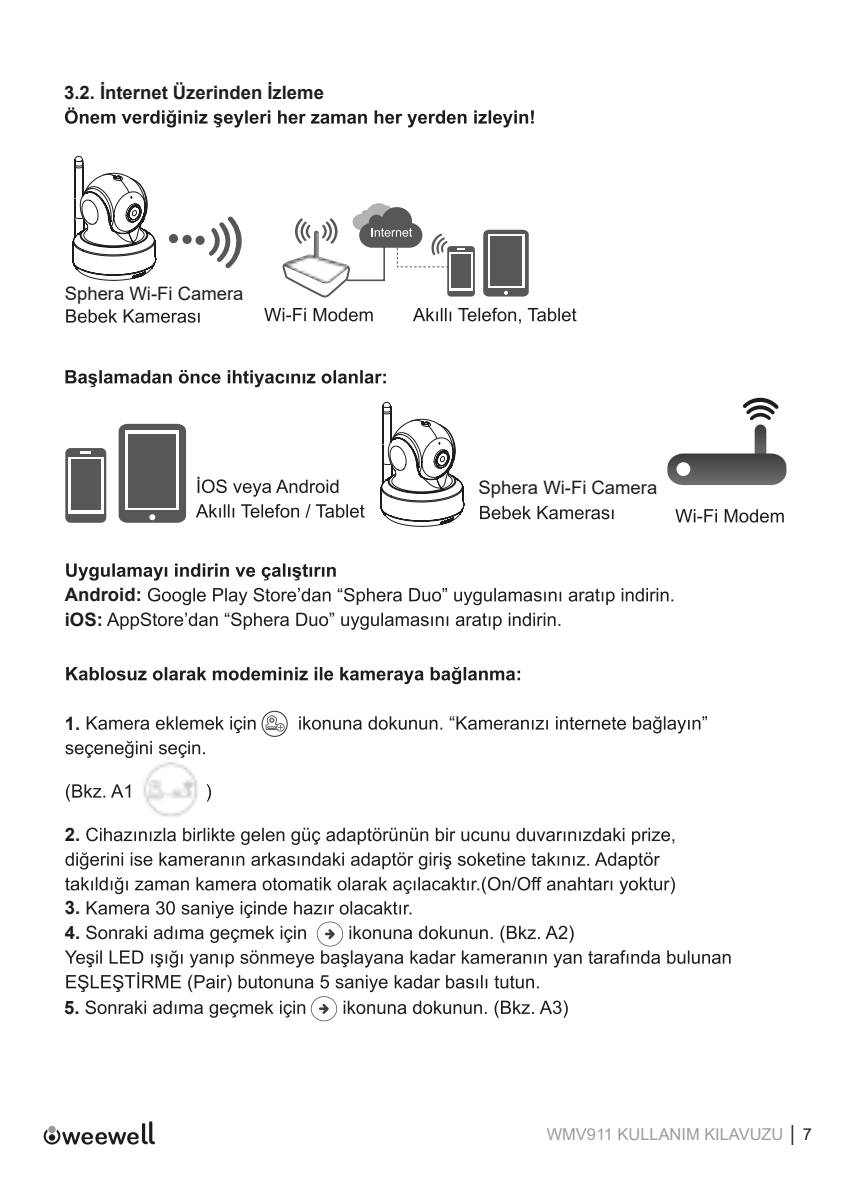
<style>
.page{position:relative;width:844px;height:1191px;background:#fff}
.page>*{position:absolute;margin:0;border:0;box-sizing:border-box;transform-origin:0 0}
.t1{font:700 18.55px/24.5px "Arial";color:#1d1d1b}
.t2{font:18.55px "Arial";color:#1d1d1b}
.t3{font:16.45px "Arial";color:#9d9d9c}
.s1{color:#1d1d1b}
</style>
<div class="page">
<svg style="left:44px;top:1121px;width:111px;height:23px"></svg>
<div style="left:48px;top:1125px;width:8px;height:8px;background:#9a9695;border-radius:50%"></div>
<svg style="left:66px;top:667px;width:454px;height:17px"></svg>
<svg style="left:66px;top:784px;width:145px;height:17px"></svg>
<svg style="left:86px;top:827px;width:588px;height:18px"></svg>
<svg style="left:65px;top:852px;width:594px;height:17px"></svg>
<svg style="left:65px;top:877px;width:609px;height:17px"></svg>
<svg style="left:65px;top:710px;width:641px;height:48px"></svg>
<img style="left:139px;top:762px;width:60px;height:55px">
<svg style="left:65px;top:107px;width:468px;height:20px"></svg>
<svg style="left:65px;top:370px;width:321px;height:17px"></svg>
<svg style="left:66px;top:563px;width:269px;height:17px"></svg>
<svg style="left:148px;top:588px;width:525px;height:17px"></svg>
<svg style="left:107px;top:612px;width:453px;height:18px"></svg>
<div style="left:182px;top:235px;width:10px;height:9px;background:#575756;border-radius:50%"></div>
<div style="left:195px;top:235px;width:10px;height:10px;background:#575756;border-radius:50%"></div>
<div style="left:169px;top:234px;width:9px;height:9px;background:#575756;border-radius:50%"></div>
<svg style="left:209px;top:216px;width:33px;height:53px"></svg>
<svg style="left:72px;top:155px;width:84px;height:126px"></svg>
<svg style="left:282px;top:203px;width:166px;height:95px"></svg>
<img style="left:284px;top:231px;width:64px;height:52px">
<div style="left:483px;top:230px;width:45px;height:66px;background:#575756;border-radius:5px"></div>
<div style="left:488px;top:234px;width:36px;height:54px;background:linear-gradient(to right,#fff,#fff)"></div>
<div style="left:490px;top:236px;width:31px;height:50px;background:#575756"></div>
<svg style="left:504px;top:291px;width:4px;height:4px"></svg>
<div style="left:447px;top:246px;width:28px;height:50px;background:#575756;border-radius:4px"></div>
<div style="left:449px;top:252px;width:24px;height:38px;background:#fff"></div>
<div style="left:451px;top:254px;width:20px;height:34px;background:#575756"></div>
<svg style="left:457px;top:248px;width:7px;height:2px"></svg>
<svg style="left:66px;top:309px;width:134px;height:14px"></svg>
<svg style="left:264px;top:308px;width:108px;height:13px"></svg>
<svg style="left:413px;top:308px;width:163px;height:16px"></svg>
<svg style="left:480px;top:506px;width:133px;height:13px"></svg>
<svg style="left:197px;top:477px;width:141px;height:20px"></svg>
<svg style="left:196px;top:504px;width:168px;height:14px"></svg>
<svg style="left:380px;top:401px;width:84px;height:126px"></svg>
<svg style="left:675px;top:509px;width:108px;height:13px"></svg>
<svg style="left:743px;top:397px;width:36px;height:24px"></svg>
<svg style="left:754px;top:424px;width:12px;height:36px"></svg>
<svg style="left:667px;top:453px;width:119px;height:32px;background:#616160"></svg>
<div style="left:676px;top:462px;width:14px;height:14px;background:#fff;border-radius:50%"></div>
<div style="left:119px;top:424px;width:67px;height:99px;background:#575756;border-radius:8px"></div>
<div style="left:126px;top:430px;width:53px;height:80px;background:#fff"></div>
<div style="left:129px;top:434px;width:47px;height:74px;background:#575756"></div>
<svg style="left:149px;top:514px;width:6px;height:6px"></svg>
<div style="left:65px;top:448px;width:41px;height:75px;background:#575756;border-radius:5px"></div>
<svg style="left:68px;top:457px;width:35px;height:57px"></svg>
<div style="left:71px;top:460px;width:29px;height:50px;background:#575756"></div>
<svg style="left:80px;top:451px;width:11px;height:3px"></svg>
<svg style="left:65px;top:901px;width:665px;height:120px"></svg>
<p class="t1" style="left:64px;top:80px;width:261px">3.2. İnternet Üzerinden İzleme</p>
<p class="t2" style="left:65px;top:281px;width:180px">Sphera Wi-Fi Camera</p>
<p class="t1" style="left:65px;top:583px;width:78px">Android: iOS:</p>
<p class="t1" style="left:65px;top:711px;width:17px">1.</p>
<p class="t1" style="left:65px;top:822px;width:17px">2.</p>
<p class="t1" style="left:65px;top:896px;width:17px">3.<br>4.</p>
<p class="t1" style="left:64px;top:995px;width:17px">5.</p>
<p class="t2" style="left:478px;top:475px;width:180px">Sphera Wi-Fi Camera</p>
<p class="t3" style="left:546px;top:1123px;width:267px">WMV911 KULLANIM KILAVUZU <span class="s1">│ 7</span></p>
</div>
